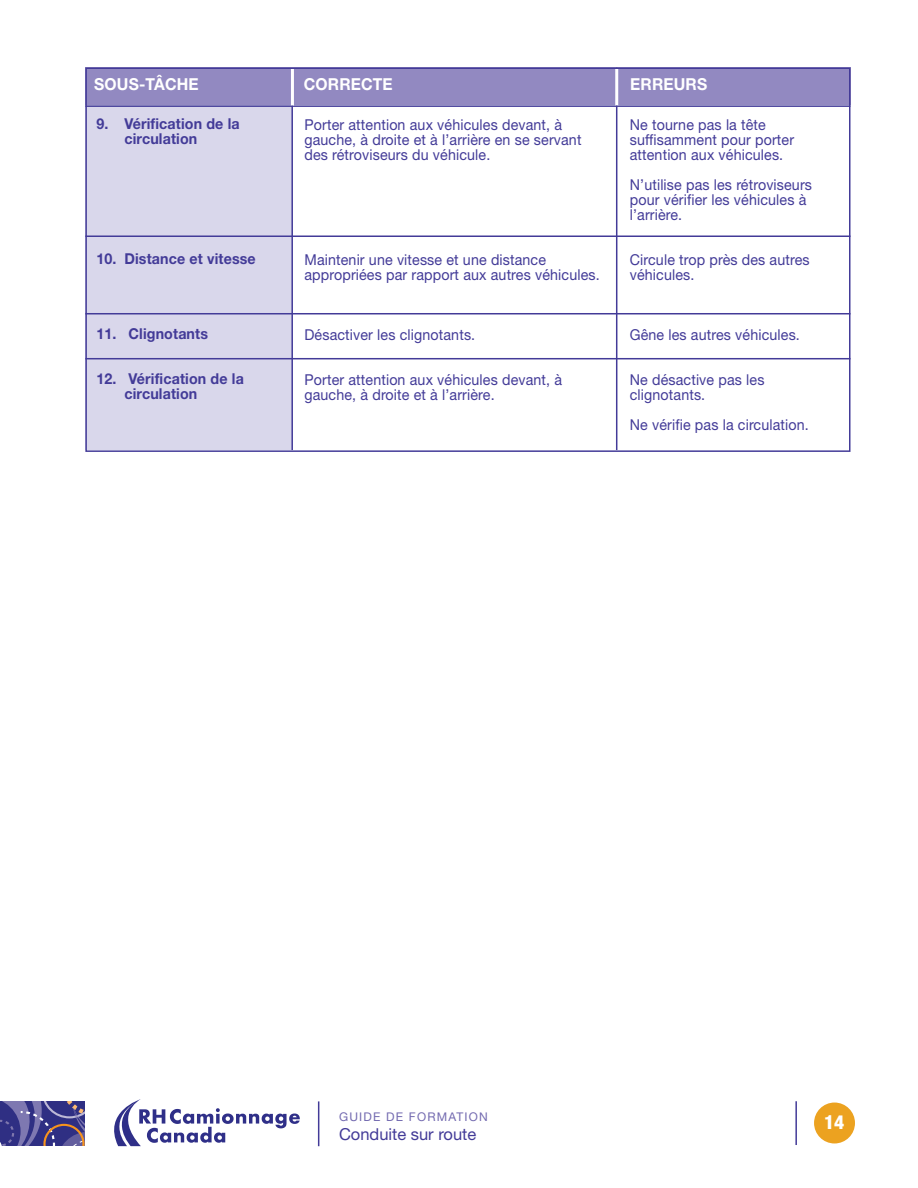
<style>
.page{position:relative;width:918px;height:1188px;background:#fff}
.page>*{position:absolute;margin:0;border:0;box-sizing:border-box;transform-origin:0 0}
.t1{font:800 condensed 19.5px "Helvetica Neue LT Std";color:#fff}
.t2{font:700 16.5px "Helvetica Neue LT Std";letter-spacing:.01em;color:#fff;scale:.95 1}
.t3{font:16.5px "Helvetica Neue LT Std";color:#433b98}
.t4{font:15px/15px "Helvetica Neue LT Std";letter-spacing:.01em;color:#433b98;scale:.95 1}
.t5{font:700 15px/15px "Helvetica Neue LT Std";letter-spacing:.01em;color:#433b98;scale:.95 1}
.t6{font:12px "Helvetica Neue LT Std";letter-spacing:.1em;color:#736ab0}
</style>
<div class="page">
<hr style="left:795px;top:1101px;width:2px;height:44px;background:#433b98">
<div style="left:814px;top:1103px;width:41px;height:40px;background:#eca220;border-radius:50%"></div>
<div style="left:85px;top:70px;width:207px;height:380px;background:#d9d7eb"></div>
<div style="left:85px;top:68px;width:765px;height:37px;background:#9289c1"></div>
<hr style="left:85px;top:105px;width:765px;height:2px;background:#433b98">
<hr style="left:291px;top:69px;width:2px;height:381px;background:#433b98">
<hr style="left:616px;top:68px;width:1px;height:382px;background:#433b98">
<hr style="left:615px;top:68px;width:3px;height:37px;background:#fff">
<hr style="left:291px;top:68px;width:3px;height:37px;background:#fff">
<div style="left:85px;top:68px;width:765px;height:384px;border:2px solid #433b98"></div>
<hr style="left:85px;top:236px;width:765px;height:1px;background:#433b98">
<hr style="left:85px;top:313px;width:765px;height:1px;background:#433b98">
<hr style="left:85px;top:358px;width:765px;height:1px;background:#433b98">
<hr style="left:318px;top:1101px;width:1px;height:45px;background:#433b98">
<svg style="left:0;top:1102px;width:84px;height:43px;background:#524c8e"></svg>
<svg style="left:114px;top:1099px;width:186px;height:47px"></svg>
<p class="t2" style="left:94px;top:78px;width:111px">SOUS-TÂCHE</p>
<p class="t2" style="left:304px;top:78px;width:95px">CORRECTE</p>
<p class="t2" style="left:630px;top:78px;width:83px">ERREURS</p>
<p class="t5" style="left:124px;top:118px;width:123px;text-indent:-28px">9. Vérification de la circulation</p>
<p class="t4" style="left:304px;top:118px;width:293px">Porter attention aux véhicules devant, à gauche, à droite et à l’arrière en se servant des rétroviseurs du véhicule.</p>
<p class="t4" style="left:630px;top:118px;width:174px">Ne tourne pas la tête suffisamment pour porter attention aux véhicules.</p>
<p class="t4" style="left:630px;top:178px;width:193px">N’utilise pas les rétroviseurs pour vérifier les véhicules à l’arrière.</p>
<p class="t4" style="left:630px;top:253px;width:191px">Circule trop près des autres véhicules.</p>
<p class="t5" style="left:96px;top:253px;width:169px">10. Distance et vitesse</p>
<p class="t4" style="left:304px;top:253px;width:312px">maintenir une vitesse et une distance appropriées par rapport aux autres véhicules.</p>
<p class="t5" style="left:96px;top:328px;width:119px">11. Clignotants</p>
<p class="t5" style="left:124px;top:373px;width:127px;text-indent:-28px">12. Vérification de la circulation</p>
<p class="t4" style="left:304px;top:328px;width:181px">désactiver les clignotants.</p>
<p class="t4" style="left:304px;top:373px;width:273px">Porter attention aux véhicules devant, à gauche, à droite et à l’arrière.</p>
<p class="t4" style="left:630px;top:328px;width:181px">Gêne les autres véhicules.</p>
<p class="t4" style="left:630px;top:373px;width:143px">Ne désactive pas les clignotants.</p>
<p class="t4" style="left:630px;top:418px;width:190px">Ne vérifie pas la circulation.</p>
<p class="t6" style="left:339px;top:1112px;width:150px">Guide de foRmatioN</p>
<p class="t3" style="left:339px;top:1129px;width:139px">Conduite sur route</p>
<h1 class="t1" style="left:824px;top:1115px;width:22px">14</h1>
</div>
